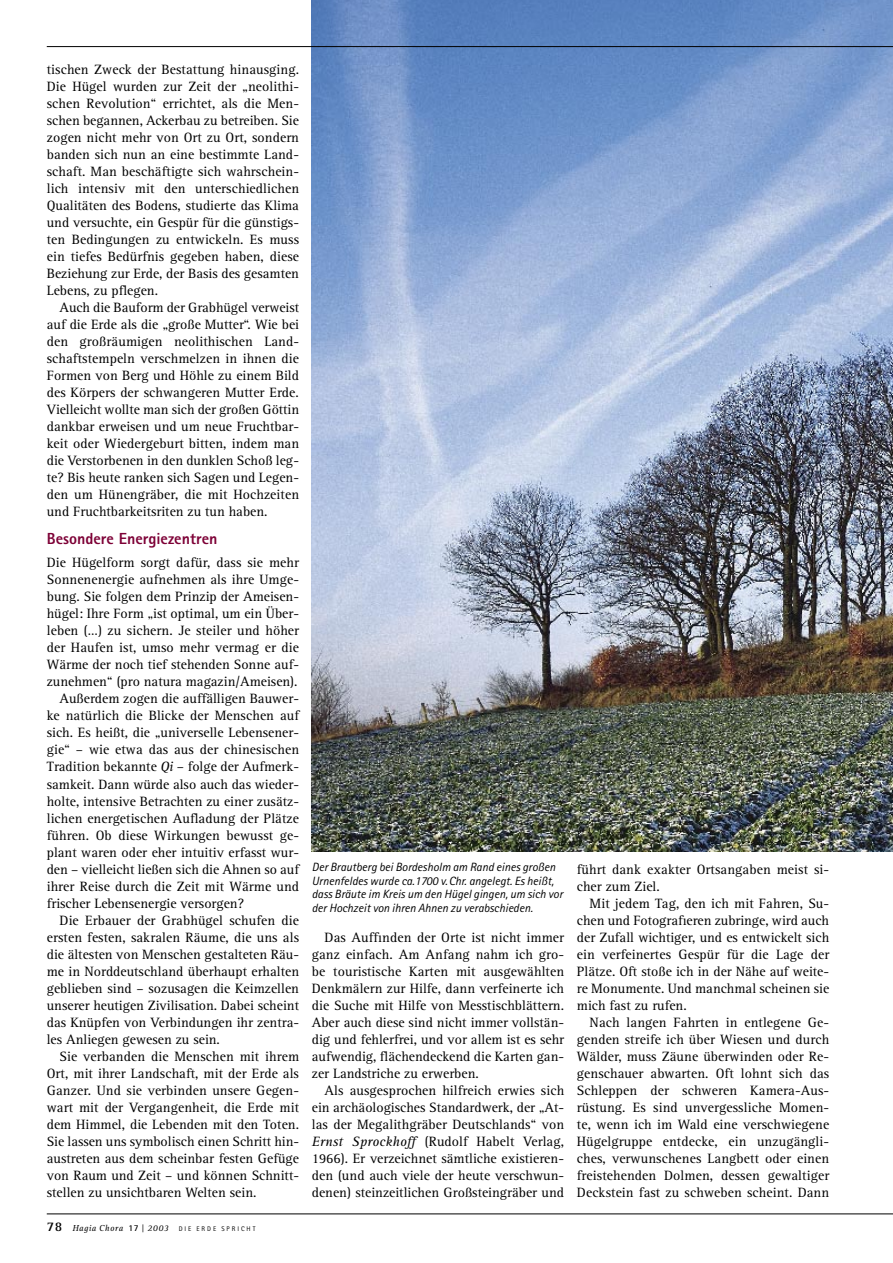
<style>
.page{position:relative;width:893px;height:1263px;background:#fff}
.page>*{position:absolute;margin:0;border:0;box-sizing:border-box;transform-origin:0 0}
.A-Zwischenhead{font:800 16.05px "Rotis Sans Serif";color:#7d0036}
.A-Text{font:13.95px/17px "Rotis Serif";color:#000;text-align:justify}
.A-Text1_Absatz{font:13.95px/17px "Rotis Serif";color:#000;text-align:justify}
.A-Bildunterschrift{font:italic 12px/13.5px "Rotis Sans Serif";color:#000}
.t1{font:italic 9px "Rotis Serif";letter-spacing:.045em;color:#000}
.s1{font-style:italic}
.s2{font-family:"Rotis Semi Serif";font-weight:700;font-style:normal;font-size:13.5px}
.s3{font-family:"Rotis Sans Serif";font-weight:700;font-style:normal}
.s4{font-family:"Rotis Sans Serif";font-style:normal;font-size:6.75px}
</style>
<div class="page">
<img style="left:312px;top:0;width:581px;height:852px">
<hr style="left:47px;top:1213px;width:846px;height:1px;background:#000">
<hr style="left:47px;top:46px;width:846px;height:1px;background:#000">
<p class="A-Text" style="left:47px;top:61px;width:254px">tischen Zweck der Bestattung hinausging.<br>Die Hügel wurden zur Zeit der „neolithi&shy;schen Revolution“ errichtet, als die Men&shy;schen begannen, Ackerbau zu betreiben. Sie zogen nicht mehr von Ort zu Ort, sondern banden sich nun an eine bestimmte Land&shy;schaft. Man beschäftigte sich wahrschein&shy;lich intensiv mit den unterschiedlichen Qualitäten des Bodens, studierte das Klima und versuchte, ein Gespür für die günstigs&shy;ten Bedingungen zu entwickeln. Es muss ein tiefes Bedürfnis gegeben haben, diese Beziehung zur Erde, der Basis des gesamten Lebens, zu pflegen.</p>
<p class="A-Text" style="left:47px;top:299px;width:254px;text-indent:13px">Auch die Bauform der Grabhügel verweist auf die Erde als die „große Mutter“. Wie bei den großräumigen neolithischen Land&shy;schaftstempeln verschmelzen in ihnen die Formen von Berg und Höhle zu einem Bild des Körpers der schwangeren Mutter Erde.<br>Vielleicht wollte man sich der großen Göttin dankbar erweisen und um neue Fruchtbar&shy;keit oder Wiedergeburt bitten, indem man die Verstorbenen in den dunklen Schoß leg&shy;te? Bis heute ranken sich Sagen und Legen&shy;den um Hünengräber, die mit Hochzeiten und Fruchtbarkeitsriten zu tun haben.</p>
<p class="A-Zwischenhead" style="left:47px;top:529px;width:172px">Besondere Energiezentren</p>
<p class="A-Text1_Absatz" style="left:47px;top:555px;width:254px">Die Hügelform sorgt dafür, dass sie mehr Sonnenenergie aufnehmen als ihre Umge&shy;bung. Sie folgen dem Prinzip der Ameisen&shy;hügel: Ihre Form „ist optimal, um ein Über&shy;leben (…) zu sichern. Je steiler und höher der Haufen ist, umso mehr vermag er die Wärme der noch tief stehenden Sonne auf&shy;zunehmen“ (pro natura magazin/Ameisen).</p>
<p class="A-Text" style="left:47px;top:691px;width:254px;text-indent:13px">Außerdem zogen die auffälligen Bauwer&shy;ke natürlich die Blicke der Menschen auf sich. Es heißt, die „universelle Lebensener&shy;gie“ – wie etwa das aus der chinesischen Tradition bekannte <span class="s1">Qi</span> – folge der Aufmerk&shy;samkeit. Dann würde also auch das wieder&shy;holte, intensive Betrachten zu einer zusätz&shy;lichen energetischen Aufladung der Plätze führen. Ob diese Wirkungen bewusst ge&shy;plant waren oder eher intuitiv erfasst wur&shy;den – vielleicht ließen sich die Ahnen so auf ihrer Reise durch die Zeit mit Wärme und frischer Lebensenergie versorgen?</p>
<p class="A-Text" style="left:47px;top:912px;width:254px;text-indent:13px">Die Erbauer der Grabhügel schufen die ersten festen, sakralen Räume, die uns als die ältesten von Menschen gestalteten Räu&shy;me in Norddeutschland überhaupt erhalten geblieben sind – sozusagen die Keimzellen unserer heutigen Zivilisation. Dabei scheint das Knüpfen von Verbindungen ihr zentra&shy;les Anliegen gewesen zu sein.</p>
<p class="A-Text" style="left:47px;top:1048px;width:254px;text-indent:13px">Sie verbanden die Menschen mit ihrem Ort, mit ihrer Landschaft, mit der Erde als Ganzer. Und sie verbinden unsere Gegen&shy;wart mit der Vergangenheit, die Erde mit dem Himmel, die Lebenden mit den Toten.<br>Sie lassen uns symbolisch einen Schritt hin&shy;austreten aus dem scheinbar festen Gefüge von Raum und Zeit – und können Schnitt&shy;stellen zu unsichtbaren Welten sein.</p>
<p class="t1" style="left:47px;top:1223px;width:210px"><span class="s2">78</span> Hagia Chora <span class="s3">17</span> | 2003 <span class="s4">D I E E R D E S P R I C H T</span></p>
<p class="A-Bildunterschrift" style="left:312px;top:861px;width:253px">Der Brautberg bei Bordesholm am Rand eines großen Urnenfeldes wurde ca.1700 v.Chr. angelegt. Es heißt, dass Bräute im Kreis um den Hügel gingen, um sich vor der Hochzeit von ihren Ahnen zu verabschieden.</p>
<p class="A-Text" style="left:312px;top:929px;width:254px;text-indent:13px">Das Auffinden der Orte ist nicht immer ganz einfach. Am Anfang nahm ich gro&shy;be touristische Karten mit ausgewählten Denkmälern zur Hilfe, dann verfeinerte ich die Suche mit Hilfe von Messtischblättern.<br>Aber auch diese sind nicht immer vollstän&shy;dig und fehlerfrei, und vor allem ist es sehr aufwendig, flächendeckend die Karten gan&shy;zer Landstriche zu erwerben.</p>
<p class="A-Text" style="left:312px;top:1082px;width:254px;text-indent:13px">Als ausgesprochen hilfreich erwies sich ein archäologisches Standardwerk, der „At&shy;las der Megalithgräber Deutschlands“ von <span class="s1">Ernst Sprockhoff</span> (Rudolf Habelt Verlag, 1966). Er verzeichnet sämtliche existieren&shy;den (und auch viele der heute verschwun&shy;denen) steinzeitlichen Großsteingräber und</p>
<p class="A-Text" style="left:577px;top:861px;width:254px">führt dank exakter Ortsangaben meist si&shy;cher zum Ziel.</p>
<p class="A-Text" style="left:577px;top:895px;width:254px;text-indent:13px">Mit jedem Tag, den ich mit Fahren, Su&shy;chen und Fotografieren zubringe, wird auch der Zufall wichtiger, und es entwickelt sich ein verfeinertes Gespür für die Lage der Plätze. Oft stoße ich in der Nähe auf weite&shy;re Monumente. Und manchmal scheinen sie mich fast zu rufen.</p>
<p class="A-Text" style="left:577px;top:1014px;width:254px;text-indent:13px">Nach langen Fahrten in entlegene Ge&shy;genden streife ich über Wiesen und durch Wälder, muss Zäune überwinden oder Re&shy;genschauer abwarten. Oft lohnt sich das Schleppen der schweren Kamera-Aus&shy;rüstung. Es sind unvergessliche Momen&shy;te, wenn ich im Wald eine verschwiegene Hügelgruppe entdecke, ein unzugängli&shy;ches, verwunschenes Langbett oder einen freistehenden Dolmen, dessen gewaltiger Deckstein fast zu schweben scheint. Dann</p>
</div>
